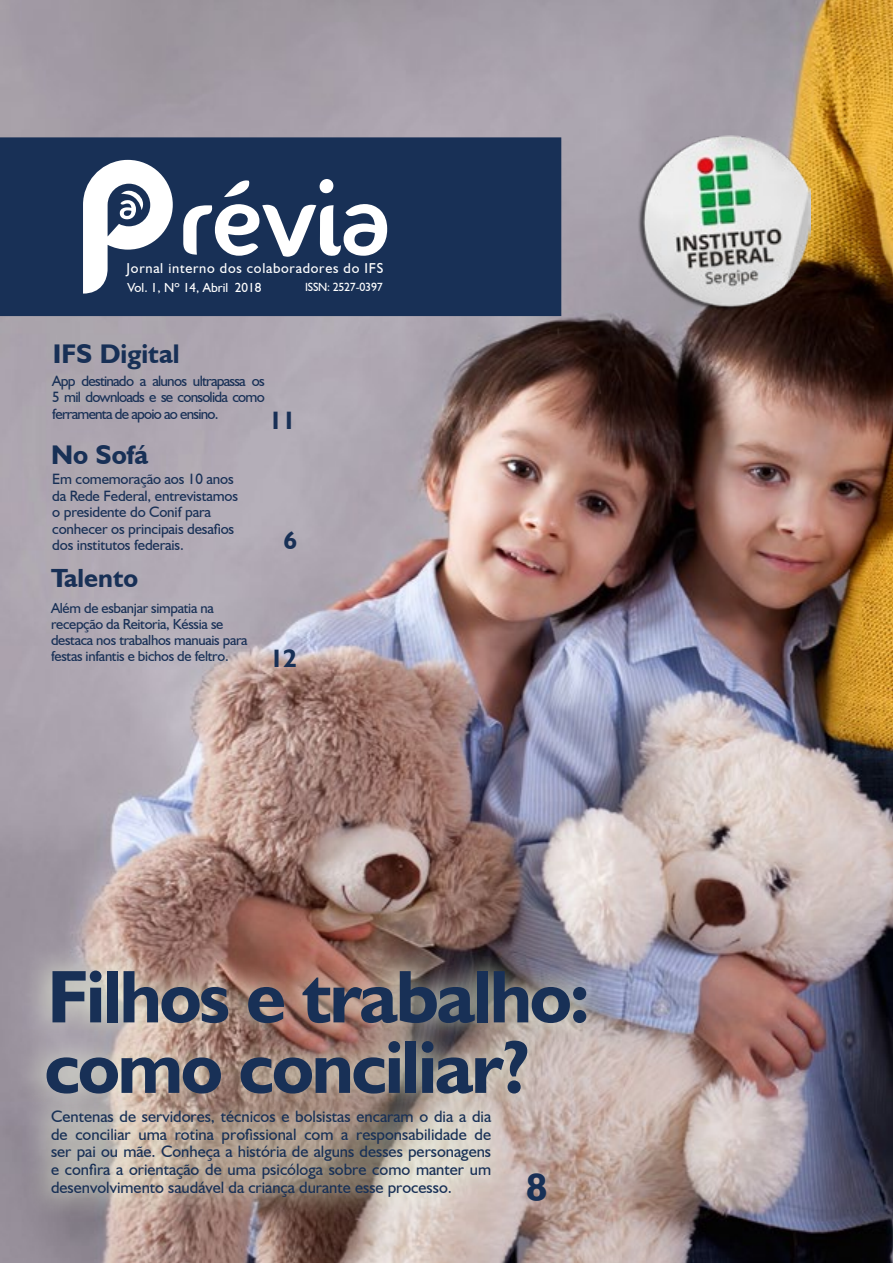
<style>
.page{position:relative;width:893px;height:1263px;background:#fff}
.page>*{position:absolute;margin:0;border:0;box-sizing:border-box;transform-origin:0 0}
.t1{font:107.55px "Fontastique Fontastique";letter-spacing:-.02em;color:#fff}
.t2{font:700 75px/70.5px "Humanist 521 BT";letter-spacing:-.03em;color:#183056}
.t3{font:700 39.3px "Humanist 521 BT";color:#183056}
.t4{font:700 27px "Humanist 521 BT";color:#183056}
.t5{font:700 26.25px "Humanist 521 BT";color:#183056}
.t6{font:700 25.2px "Humanist 521 BT";color:#183056}
.t7{font:16.5px/17.9px "Humanist 521 BT";color:#183056;text-align:justify}
.t8{font:15px/16.5px "Humanist 521 BT";letter-spacing:-.01em;color:#183056}
.t9{font:14.55px/16px "Humanist 521 BT";letter-spacing:-.02em;color:#183056}
.t10{font:14.4px "Humanist 521 BT";letter-spacing:.05em;color:#fff}
.t11{font:13.2px "Humanist 521 BT";color:#fff}
.t12{font:11.85px "Humanist 521 BT";letter-spacing:-.02em;color:#fff}
</style>
<div class="page">
<img style="left:0;top:0;width:893px;height:1263px">
<div style="left:0;top:137px;width:561px;height:179px;background:#183056"></div>
<img style="left:638px;top:135px;width:172px;height:175px">
<svg style="left:83px;top:160px;width:90px;height:134px"></svg>
<div style="left:21px;top:1084px;width:491px;height:139px;background:#e6eed5;opacity:.59"></div>
<div style="left:16px;top:944px;width:591px;height:176px;background:#e6eed5;opacity:.59"></div>
<h1 class="t1" style="left:179px;top:154px;width:213px">révia</h1>
<p class="t10" style="left:127px;top:259px;width:258px">Jornal interno dos colaboradores do IFS</p>
<p class="t11" style="left:127px;top:279px;width:135px">Vol. 1, Nº 14, Abril 2018</p>
<p class="t12" style="left:305px;top:279px;width:79px">ISSN: 2527-0397</p>
<h3 class="t4" style="left:53px;top:337px;width:128px">IFS Digital</h3>
<p class="t8" style="left:52px;top:372px;width:214px;text-align:justify">App destinado a alunos ultrapassa os 5 mil downloads e se consolida como ferramenta de apoio ao ensino.</p>
<h3 class="t4" style="left:51px;top:438px;width:99px">No Sofá</h3>
<p class="t8" style="left:52px;top:470px;width:187px">Em comemoração aos 10 anos da Rede Federal, entrevistamos o presidente do Conif para conhecer os principais desafios dos institutos federais.</p>
<h3 class="t5" style="left:51px;top:562px;width:88px">Talento</h3>
<p class="t9" style="left:51px;top:600px;width:198px">Além de esbanjar simpatia na recepção da Reitoria, Késsia se destaca nos trabalhos manuais para festas infantis e bichos de feltro.</p>
<h3 class="t6" style="left:269px;top:405px;width:28px">11</h3>
<h3 class="t6" style="left:283px;top:524px;width:15px">6</h3>
<h3 class="t6" style="left:270px;top:642px;width:28px">12</h3>
<h2 class="t2" style="left:45px;top:960px;width:547px">Filhos e trabalho: como conciliar?</h2>
<p class="t7" style="left:51px;top:1107px;width:442px">Centenas de servidores, técnicos e bolsistas encaram o dia a dia de conciliar uma rotina profissional com a responsabilidade de ser pai ou mãe. Conheça a história de alguns desses personagens e confira a orientação de uma psicóloga sobre como manter um desenvolvimento saudável da criança durante esse processo.</p>
<h3 class="t3" style="left:526px;top:1163px;width:23px">8</h3>
</div>
